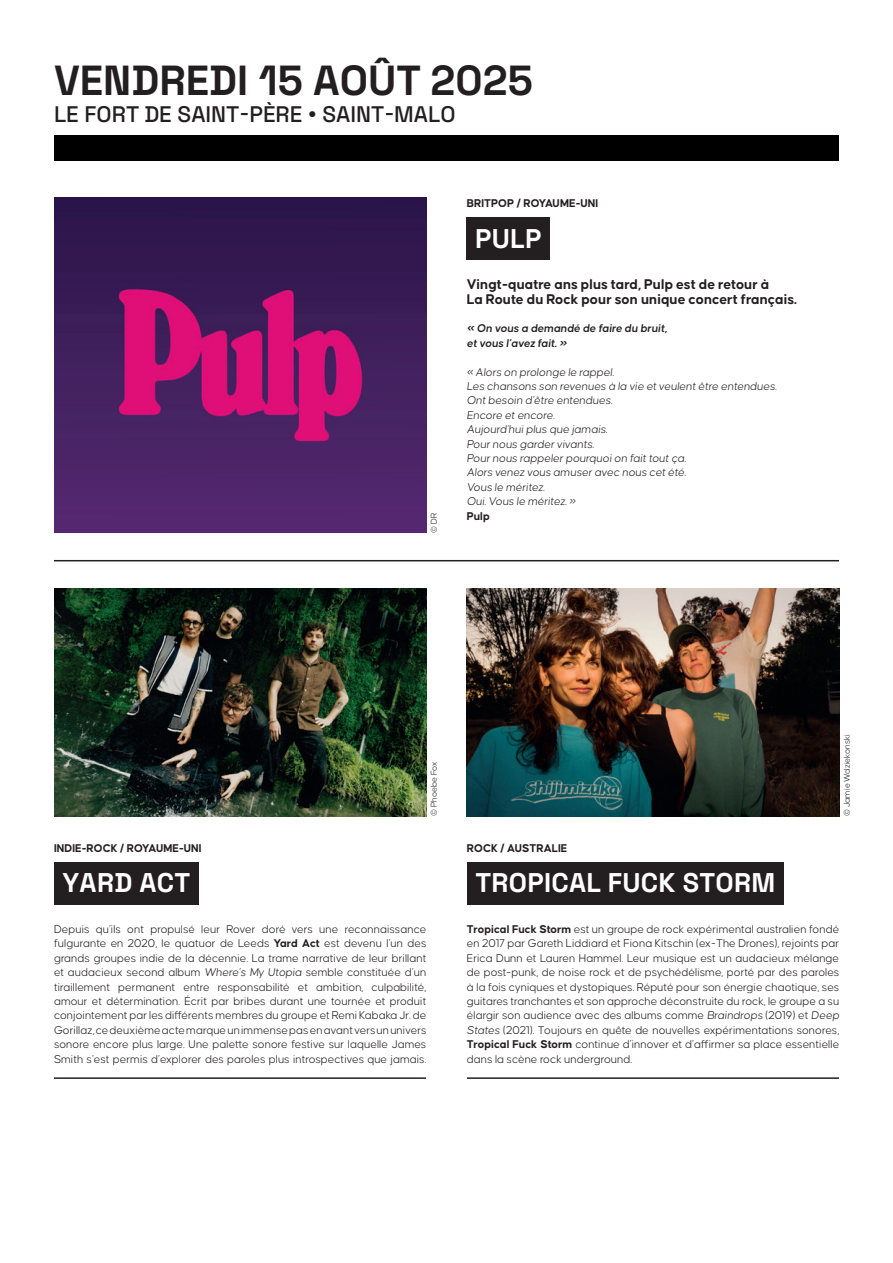
<style>
.page{position:relative;width:893px;height:1263px;background:#fff}
.page>*{position:absolute;margin:0;border:0;box-sizing:border-box;transform-origin:0 0}
.t1{font:300 42px "Space Grotesk";color:#231f20}
.t2{font:300 27px "Space Grotesk";letter-spacing:.01em;color:#fff}
.t3{font:300 22.5px "Space Grotesk";color:#231f20}
.t4{font:700 15px/15px "Causten";color:#231f20}
.t5{font:300 12px/14.4px "Causten";color:#231f20;text-align:justify}
.t6{font:italic 300 12px/14.4px "Causten";color:#231f20}
.t7{font:700 12px "Causten";color:#231f20}
.t8{font:italic 600 12px/14.4px "Causten";color:#231f20}
.t9{font:300 9px "Causten";color:#231f20}
.s1{font-weight:700}
.s2{font-style:italic}
</style>
<div class="page">
<div style="left:54px;top:862px;width:144px;height:42px;background:#231f20"></div>
<img style="left:54px;top:589px;width:373px;height:227px">
<img style="left:54px;top:198px;width:372px;height:335px">
<hr style="left:54px;top:1077px;width:372px;height:2px;background:#231f20">
<hr style="left:467px;top:1077px;width:372px;height:2px;background:#231f20">
<div style="left:467px;top:862px;width:317px;height:42px;background:#231f20"></div>
<img style="left:467px;top:589px;width:372px;height:227px">
<div style="left:54px;top:135px;width:785px;height:25px;background:#000001"></div>
<div style="left:467px;top:217px;width:83px;height:42px;background:#231f20"></div>
<hr style="left:54px;top:560px;width:785px;height:1px;background:#231f20">
<h1 class="t1" style="left:54px;top:50px;width:480px">VENDREDI 15 AOÛT 2025</h1>
<h3 class="t3" style="left:54px;top:98px;width:403px">LE FORT DE SAINT-PÈRE • SAINT-MALO</h3>
<p class="t9" style="left:429px;top:533px;width:22px;rotate:-90deg">© DR</p>
<p class="t7" style="left:467px;top:196px;width:133px">BRITPOP / ROYAUME-UNI</p>
<h2 class="t2" style="left:475px;top:218px;width:68px">PULP</h2>
<p class="t4" style="left:467px;top:276px;width:332px">Vingt-quatre ans plus tard, Pulp est de retour à<br>La Route du Rock pour son unique concert français.</p>
<p class="t8" style="left:467px;top:321px;width:202px">« On vous a demandé de faire du bruit, et vous l’avez fait. »</p>
<p class="t6" style="left:467px;top:365px;width:312px">« Alors on prolonge le rappel.<br>Les chansons son revenues à la vie et veulent être entendues.<br>Ont besoin d’être entendues.<br>Encore et encore.<br>Aujourd’hui plus que jamais.<br>Pour nous garder vivants.<br>Pour nous rappeler pourquoi on fait tout ça.<br>Alors venez vous amuser avec nous cet été.<br>Vous le méritez.<br>Oui. Vous le méritez. »</p>
<p class="t7" style="left:467px;top:509px;width:25px">Pulp</p>
<p class="t9" style="left:429px;top:816px;width:56px;rotate:-90deg">© Phoebe Fox</p>
<p class="t7" style="left:54px;top:841px;width:149px">INDIE-ROCK / ROYAUME-UNI</p>
<h2 class="t2" style="left:63px;top:863px;width:129px">YARD ACT</h2>
<p class="t5" style="left:54px;top:922px;width:374px">Depuis qu’ils ont propulsé leur Rover doré vers une reconnaissance fulgurante en 2020, le quatuor de Leeds <span class="s1">Yard Act</span> est devenu l’un des grands groupes indie de la décennie. La trame narrative de leur brillant et audacieux second album <span class="s2">Where’s My Utopia</span> semble constituée d’un tiraillement permanent entre responsabilité et ambition, culpabilité, amour et détermination. Écrit par bribes durant une tournée et produit conjointement par les différents membres du groupe et Remi Kabaka Jr. de Gorillaz, ce deuxième acte marque un immense pas en avant vers un univers sonore encore plus large. Une palette sonore festive sur laquelle James Smith s’est permis d’explorer des paroles plus introspectives que jamais.</p>
<p class="t9" style="left:842px;top:816px;width:83px;rotate:-90deg">© Jamie Wdziekonski</p>
<p class="t7" style="left:467px;top:841px;width:102px">ROCK / AUSTRALIE</p>
<h2 class="t2" style="left:475px;top:863px;width:301px">TROPICAL FUCK STORM</h2>
<p class="t5" style="left:467px;top:922px;width:374px"><span class="s1">Tropical Fuck Storm</span> est un groupe de rock expérimental australien fondé en 2017 par Gareth Liddiard et Fiona Kitschin (ex-The Drones), rejoints par Erica Dunn et Lauren Hammel. Leur musique est un audacieux mélange de post-punk, de noise rock et de psychédélisme, porté par des paroles à la fois cyniques et dystopiques. Réputé pour son énergie chaotique, ses guitares tranchantes et son approche déconstruite du rock, le groupe a su élargir son audience avec des albums comme <span class="s2">Braindrops</span> (2019) et <span class="s2">Deep States</span> (2021). Toujours en quête de nouvelles expérimentations sonores, <span class="s1">Tropical Fuck Storm</span> continue d’innover et d’affirmer sa place essentielle dans la scène rock underground.</p>
</div>
